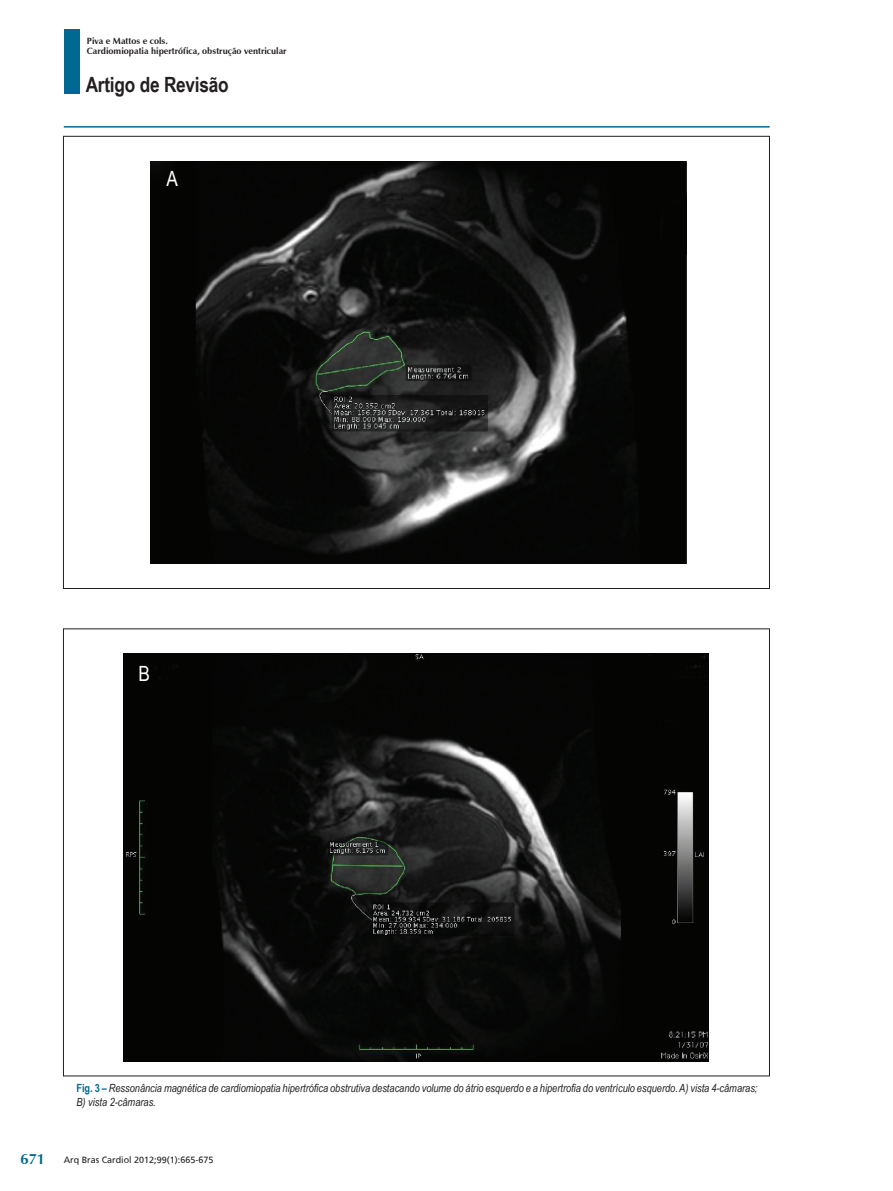
<style>
.page{position:relative;width:893px;height:1191px;background:#fff}
.page>*{position:absolute;margin:0;border:0;box-sizing:border-box;transform-origin:0 0}
.t1{font:700 21px "Arial Narrow";letter-spacing:-.01em;color:#231f20}
._01-TEXTO_BASICO{font:21px "Arial Narrow";color:#fff}
.t2{font:700 15px "Zapf Humanist 601 BT";color:#006991}
._06_-_LEGENDA_FIGURA{font:italic 11.25px/13.5px "Arial Narrow";color:#231f20}
.t3{font:700 9px "Zapf Humanist 601 BT";color:#231f20}
.t4{font:9px "Frutiger";color:#231f20}
.s1{font-weight:700;font-style:normal;color:#006991}
</style>
<div class="page">
<hr style="left:64px;top:126px;width:706px;height:2px;background:#006991">
<div style="left:64px;top:29px;width:16px;height:65px;background:#006991"></div>
<img style="left:151px;top:161px;width:536px;height:402px">
<img style="left:124px;top:653px;width:584px;height:408px">
<p class="t3" style="left:87px;top:35px;width:82px">Piva e Mattos e cols.</p>
<p class="t3" style="left:87px;top:46px;width:201px">Cardiomiopatia hipertrófica, obstrução ventricular</p>
<h1 class="t1" style="left:86px;top:68px;width:145px">Artigo de Revisão</h1>
<p class="_01-TEXTO_BASICO" style="left:167px;top:163px;width:13px">A</p>
<p class="_01-TEXTO_BASICO" style="left:139px;top:657px;width:13px">B</p>
<h2 class="t2" style="left:20px;top:1149px;width:26px">671</h2>
<p class="_06_-_LEGENDA_FIGURA" style="left:76px;top:1081px;width:683px"><span class="s1">Fig. 3 –</span> Ressonância magnética de cardiomiopatia hipertrófica obstrutiva destacando volume do átrio esquerdo e a hipertrofia do ventrículo esquerdo. A) vista 4-câmaras;<br>B) vista 2-câmaras.</p>
<p class="t4" style="left:64px;top:1154px;width:151px">Arq Bras Cardiol 2012;99(1):665-675</p>
</div>
